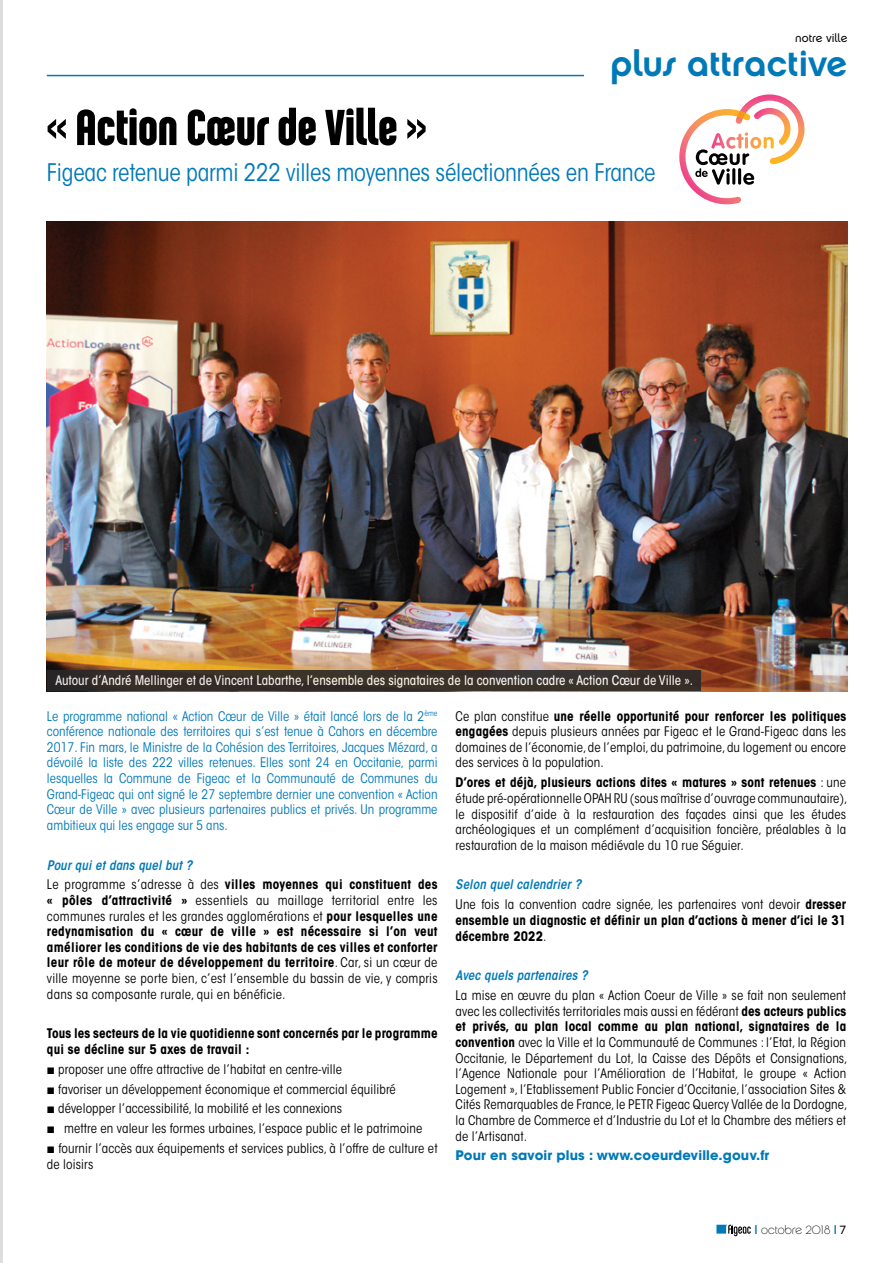
<style>
.page{position:relative;width:893px;height:1263px;background:#fff}
.page>*{position:absolute;margin:0;border:0;box-sizing:border-box;transform-origin:0 0}
.t1{font:54px "Chalet Comprime Hong Kong Seventy";color:#000}
.t2{font:36px "Chalet New York Nineteen Seventy";color:#0079b8}
.t3{font:condensed 24px "ITC Avant Garde Std";letter-spacing:-.01em;color:#0079b8}
.t4{font:condensed 13.2px/15.6px "ITC Avant Garde Std";letter-spacing:.01em;color:#000;text-align:justify}
.t5{font:condensed 13.2px/15.6px "ITC Avant Garde Std";color:#0079b8;text-align:justify}
.t6{font:700 condensed 13.2px/15.6px "ITC Avant Garde Std";letter-spacing:.01em;color:#000}
.t7{font:500 condensed 13.2px "ITC Avant Garde Std";color:#fff}
.t8{font:700 13.2px "ITC Avant Garde Std";letter-spacing:.01em;color:#0079b8}
.t9{font:italic 600 condensed 13.2px "ITC Avant Garde Std";letter-spacing:.01em;color:#0079b8}
.t10{font:12px "Chalet Paris Nineteen Seventy";color:#000}
.t11{font:11.7px "Chalet London Nineteen Seventy";letter-spacing:-.005em;color:#000}
.s1{font-weight:600;font-style:italic;color:#0079b8}
.s2{font-weight:400}
.s3{font-weight:700}
.s4{font-family:"ITC Avant Garde Std";font-weight:500;color:#0079b8}
.s5{font-family:"Chalet London Nineteen Seventy"}
</style>
<div class="page">
<svg style="left:716px;top:1225px;width:35px;height:11px"></svg>
<hr style="left:0;top:0;width:2px;height:1263px;background:#dcddde">
<hr style="left:47px;top:75px;width:537px;height:1px;background:#0079b8">
<img style="left:47px;top:221px;width:800px;height:470px">
<div style="left:47px;top:671px;width:654px;height:20px;background:linear-gradient(to right,#322b27,#3b332c)"></div>
<svg style="left:679px;top:94px;width:125px;height:110px"></svg>
<p class="t11" style="left:795px;top:31px;width:54px">notre ville</p>
<h2 class="t2" style="left:611px;top:41px;width:238px">plus attractive</h2>
<h1 class="t1" style="left:47px;top:96px;width:381px">« Action Cœur de Ville »</h1>
<h3 class="t3" style="left:47px;top:158px;width:610px">Figeac retenue parmi 222 villes moyennes sélectionnées en France</h3>
<p class="t7" style="left:55px;top:672px;width:639px">Autour d’André Mellinger et de Vincent Labarthe, l’ensemble des signataires de la convention cadre « Action Cœur de Ville ».</p>
<p class="t5" style="left:47px;top:708px;width:392px">Le programme national « Action Cœur de Ville » était lancé lors de la 2<sup>ème </sup>conférence nationale des territoires qui s’est tenue à Cahors en décembre 2017. Fin mars, le Ministre de la Cohésion des Territoires, Jacques Mézard, a dévoilé la liste des 222 villes retenues. Elles sont 24 en Occitanie, parmi lesquelles la Commune de Figeac et la Communauté de Communes du Grand-Figeac qui ont signé le 27 septembre dernier une convention « Action Cœur de Ville » avec plusieurs partenaires publics et privés. Un programme ambitieux qui les engage sur 5 ans.</p>
<p class="t6" style="left:47px;top:855px;width:392px;line-height:19.8px"><span class="s1">Pour qui et dans quel but ?<br></span><span class="s2">Le programme s’adresse à des</span> villes moyennes qui constituent des</p>
<p class="t4" style="left:47px;top:892px;width:392px"><span class="s3">« pôles d’attractivité »</span> essentiels au maillage territorial entre les communes rurales et les grandes agglomérations et <span class="s3">pour lesquelles une redynamisation du « cœur de ville » est nécessaire si l’on veut améliorer les conditions de vie des habitants de ces villes et conforter leur rôle de moteur de développement du territoire</span>. Car, si un cœur de ville moyenne se porte bien, c’est l’ensemble du bassin de vie, y compris dans sa composante rurale, qui en bénéficie.</p>
<p class="t6" style="left:47px;top:1025px;width:392px">Tous les secteurs de la vie quotidienne sont concernés par le programme qui se décline sur 5 axes de travail :</p>
<p class="t4" style="left:58px;top:1061px;width:285px">proposer une offre attractive de l’habitat en centre-ville</p>
<p class="t4" style="left:58px;top:1081px;width:339px">favoriser un développement économique et commercial équilibré</p>
<p class="t4" style="left:58px;top:1101px;width:285px">développer l’accessibilité, la mobilité et les connexions</p>
<p class="t4" style="left:64px;top:1121px;width:360px">mettre en valeur les formes urbaines, l’espace public et le patrimoine</p>
<p class="t4" style="left:58px;top:1141px;width:381px">fournir l’accès aux équipements et services publics, à l’offre de culture et</p>
<p class="t4" style="left:47px;top:1156px;width:48px">de loisirs</p>
<p class="t4" style="left:456px;top:708px;width:392px">Ce plan constitue <span class="s3">une réelle opportunité pour renforcer les politiques engagées</span> depuis plusieurs années par Figeac et le Grand-Figeac dans les domaines de l’économie, de l’emploi, du patrimoine, du logement ou encore des services à la population.</p>
<p class="t4" style="left:456px;top:775px;width:393px"><span class="s3">D’ores et déjà, plusieurs actions dites « matures » sont retenues</span> : une étude pré-opérationnelle OPAH RU (sous maîtrise d’ouvrage communautaire), le dispositif d’aide à la restauration des façades ainsi que les études archéologiques et un complément d’acquisition foncière, préalables à la restauration de la maison médiévale du 10 rue Séguier.</p>
<p class="t4" style="left:456px;top:875px;width:392px;line-height:19.8px"><span class="s1">Selon quel calendrier ?<br></span>Une fois la convention cadre signée, les partenaires vont devoir <span class="s3">dresser</span></p>
<p class="t6" style="left:456px;top:912px;width:392px">ensemble un diagnostic et définir un plan d’actions à mener d’ici le 31 décembre 2022<span class="s2">.</span></p>
<p class="t9" style="left:456px;top:967px;width:134px">Avec quels partenaires ?</p>
<p class="t4" style="left:456px;top:987px;width:393px">La mise en œuvre du plan « Action Coeur de Ville » se fait non seulement avec les collectivités territoriales mais aussi en fédérant <span class="s3">des acteurs publics et privés, au plan local comme au plan national, signataires de la convention</span> avec la Ville et la Communauté de Communes : l’Etat, la Région Occitanie, le Département du Lot, la Caisse des Dépôts et Consignations, l’Agence Nationale pour l’Amélioration de l’Habitat, le groupe « Action Logement », l’Etablissement Public Foncier d’Occitanie, l’association Sites &amp; Cités Remarquables de France, le PETR Figeac Quercy Vallée de la Dordogne, la Chambre de Commerce et d’Industrie du Lot et la Chambre des métiers et de l’Artisanat.</p>
<p class="t8" style="left:456px;top:1147px;width:315px">Pour en savoir plus : www.coeurdeville.gouv.fr</p>
<p class="t10" style="left:754px;top:1222px;width:93px"><span class="s4">I</span> octobre 2018 <span class="s4">I</span> <span class="s5">7</span></p>
</div>
